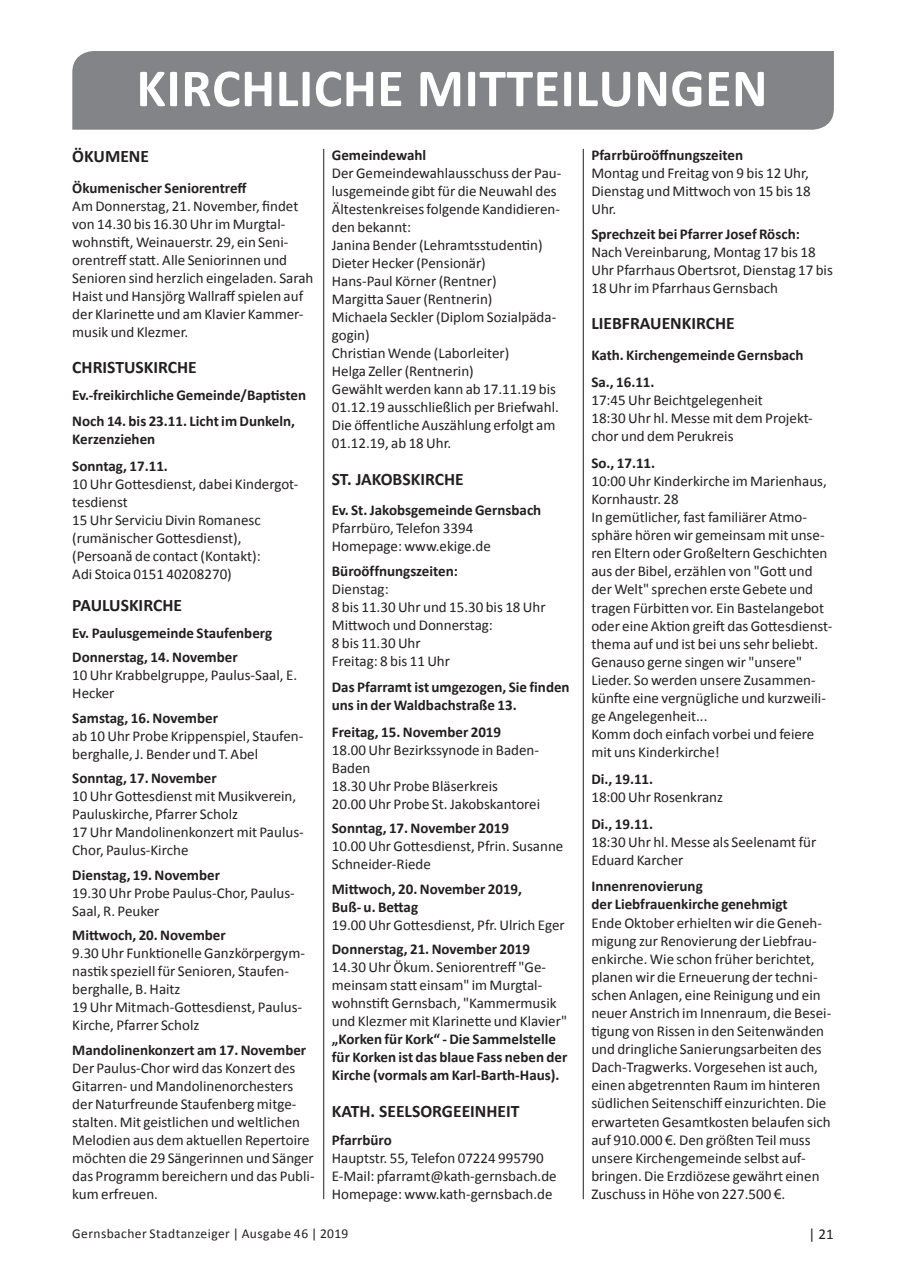
<style>
.page{position:relative;width:902px;height:1280px;background:#fff}
.page>*{position:absolute;margin:0;border:0;box-sizing:border-box;transform-origin:0 0}
.t1{font:700 54px "Calibri";letter-spacing:.01em;color:#fff}
.t2{font:700 17.55px "Calibri";color:#231f20}
.t3{font:15px/18px "Calibri";color:#231f20}
.t4{font:700 15px/18px "Calibri";color:#231f20}
.t5{font:13.5px "Calibri";letter-spacing:.025em;color:#231f20}
.s1{font-family:"Myriad Pro"}
</style>
<div class="page">
<hr style="left:583px;top:149px;width:1px;height:1050px;background:#231f20">
<hr style="left:323px;top:149px;width:1px;height:1050px;background:#231f20">
<div style="left:72px;top:51px;width:761px;height:79px;background:#828487"></div>
<h1 class="t1" style="left:136px;top:54px;width:632px">KIRCHLICHE MITTEILUNGEN</h1>
<p class="t2" style="left:72px;top:145px;width:78px">ÖKUMENE</p>
<p class="t4" style="left:72px;top:179px;width:176px">Ökumenischer Seniorentreff</p>
<p class="t3" style="left:72px;top:197px;width:243px">Am Donnerstag, 21. November, findet von 14.30 bis 16.30 Uhr im Murgtal&shy;wohnstift, Weinauerstr. 29, ein Seni&shy;orentreff statt. Alle Seniorinnen und Senioren sind herzlich eingeladen. Sarah Haist und Hansjörg Wallraff spielen auf der Klarinette und am Klavier Kammer&shy;musik und Klezmer.</p>
<p class="t2" style="left:72px;top:356px;width:126px">CHRISTUSKIRCHE</p>
<p class="t4" style="left:72px;top:382px;width:235px;line-height:26.5px">Ev.-freikirchliche Gemeinde/Baptisten<br>Noch 14. bis 23.11. Licht im Dunkeln,</p>
<p class="t4" style="left:72px;top:426px;width:97px;line-height:26.5px">Kerzenziehen<br>Sonntag, 17.11.</p>
<p class="t3" style="left:72px;top:475px;width:227px">10 Uhr Gottesdienst, dabei Kindergot&shy;tesdienst<br>15 Uhr Serviciu Divin Romanesc (rumänischer Gottesdienst), (Persoană de contact (Kontakt):<br>Adi Stoica 0151 40208270)</p>
<p class="t2" style="left:72px;top:594px;width:111px">PAULUSKIRCHE</p>
<p class="t4" style="left:72px;top:621px;width:201px;line-height:24.5px">Ev. Paulusgemeinde Staufenberg<br>Donnerstag, 14. November</p>
<p class="t3" style="left:72px;top:666px;width:226px">10 Uhr Krabbelgruppe, Paulus-Saal, E.<br>Hecker</p>
<p class="t4" style="left:72px;top:709px;width:147px">Samstag, 16. November</p>
<p class="t3" style="left:72px;top:727px;width:232px">ab 10 Uhr Probe Krippenspiel, Staufen&shy;berghalle, J. Bender und T. Abel</p>
<p class="t4" style="left:72px;top:769px;width:146px">Sonntag, 17. November</p>
<p class="t3" style="left:72px;top:787px;width:233px">10 Uhr Gottesdienst mit Musikverein,<br>Pauluskirche, Pfarrer Scholz<br>17 Uhr Mandolinenkonzert mit Paulus-<br>Chor, Paulus-Kirche</p>
<p class="t4" style="left:72px;top:866px;width:149px">Dienstag, 19. November</p>
<p class="t3" style="left:72px;top:884px;width:224px">19.30 Uhr Probe Paulus-Chor, Paulus-<br>Saal, R. Peuker</p>
<p class="t4" style="left:72px;top:926px;width:155px">Mittwoch, 20. November</p>
<p class="t3" style="left:72px;top:944px;width:234px">9.30 Uhr Funktionelle Ganzkörpergym&shy;nastik speziell für Senioren, Staufen&shy;berghalle, B. Haitz<br>19 Uhr Mitmach-Gottesdienst, Paulus-<br>Kirche, Pfarrer Scholz</p>
<p class="t4" style="left:72px;top:1041px;width:235px">Mandolinenkonzert am 17. November</p>
<p class="t3" style="left:72px;top:1059px;width:244px">Der Paulus-Chor wird das Konzert des Gitarren- und Mandolinenorchesters der Naturfreunde Staufenberg mitge&shy;stalten. Mit geistlichen und weltlichen Melodien aus dem aktuellen Repertoire möchten die 29 Sängerinnen und Sänger das Programm bereichern und das Publi&shy;kum erfreuen.</p>
<p class="t4" style="left:332px;top:146px;width:96px">Gemeindewahl</p>
<p class="t3" style="left:332px;top:164px;width:231px">Der Gemeindewahlausschuss der Pau&shy;lusgemeinde gibt für die Neuwahl des<br>Ältestenkreises folgende Kandidieren&shy;den bekannt:<br>Janina Bender (Lehramtsstudentin)<br>Dieter Hecker (Pensionär)<br>Hans-Paul Körner (Rentner)<br>Margitta Sauer (Rentnerin)<br>Michaela Seckler (Diplom Sozialpäda&shy;gogin)<br>Christian Wende (Laborleiter)<br>Helga Zeller (Rentnerin)<br>Gewählt werden kann ab 17.11.19 bis<br>01.12.19 ausschließlich per Briefwahl.<br>Die öffentliche Auszählung erfolgt am<br>01.12.19, ab 18 Uhr.</p>
<p class="t2" style="left:332px;top:467px;width:133px">ST. JAKOBSKIRCHE</p>
<p class="t4" style="left:332px;top:501px;width:211px">Ev. St. Jakobsgemeinde Gernsbach</p>
<p class="t3" style="left:332px;top:519px;width:160px">Pfarrbüro, Telefon 3394<br>Homepage: www.ekige.de</p>
<p class="t4" style="left:332px;top:562px;width:128px">Büroöffnungszeiten:</p>
<p class="t3" style="left:332px;top:580px;width:215px">Dienstag:<br>8 bis 11.30 Uhr und 15.30 bis 18 Uhr<br>Mittwoch und Donnerstag:<br>8 bis 11.30 Uhr<br>Freitag: 8 bis 11 Uhr</p>
<p class="t4" style="left:332px;top:678px;width:239px">Das Pfarramt ist umgezogen, Sie finden uns in der Waldbachstraße 13.</p>
<p class="t4" style="left:332px;top:723px;width:171px">Freitag, 15. November 2019</p>
<p class="t3" style="left:332px;top:741px;width:210px">18.00 Uhr Bezirkssynode in Baden-<br>Baden<br>18.30 Uhr Probe Bläserkreis<br>20.00 Uhr Probe St. Jakobskantorei</p>
<p class="t4" style="left:332px;top:819px;width:179px">Sonntag, 17. November 2019</p>
<p class="t3" style="left:332px;top:837px;width:233px">10.00 Uhr Gottesdienst, Pfrin. Susanne<br>Schneider-Riede</p>
<p class="t4" style="left:332px;top:880px;width:192px">Mittwoch, 20. November 2019,<br>Buß- u. Bettag</p>
<p class="t3" style="left:332px;top:916px;width:234px">19.00 Uhr Gottesdienst, Pfr. Ulrich Eger</p>
<p class="t4" style="left:332px;top:940px;width:200px">Donnerstag, 21. November 2019</p>
<p class="t3" style="left:332px;top:958px;width:237px">14.30 Uhr Ökum. Seniorentreff "Ge&shy;meinsam statt einsam" im Murgtal&shy;wohnstift Gernsbach, "Kammermusik und Klezmer mit Klarinette und Klavier"</p>
<p class="t4" style="left:332px;top:1030px;width:237px">„Korken für Kork“ - Die Sammelstelle für Korken ist das blaue Fass neben der<br>Kirche (vormals am Karl-Barth-Haus).</p>
<p class="t2" style="left:332px;top:1099px;width:189px">KATH. SEELSORGEEINHEIT</p>
<p class="t4" style="left:332px;top:1131px;width:61px">Pfarrbüro</p>
<p class="t3" style="left:332px;top:1149px;width:226px">Hauptstr. 55, Telefon 07224 995790<br>E-Mail: pfarramt@kath-gernsbach.de<br>Homepage: www.kath-gernsbach.de</p>
<p class="t4" style="left:591px;top:146px;width:153px">Pfarrbüroöffnungszeiten</p>
<p class="t3" style="left:591px;top:164px;width:221px">Montag und Freitag von 9 bis 12 Uhr,<br>Dienstag und Mittwoch von 15 bis 18<br>Uhr.</p>
<p class="t4" style="left:591px;top:225px;width:210px">Sprechzeit bei Pfarrer Josef Rösch:</p>
<p class="t3" style="left:591px;top:243px;width:243px">Nach Vereinbarung, Montag 17 bis 18<br>Uhr Pfarrhaus Obertsrot, Dienstag 17 bis<br>18 Uhr im Pfarrhaus Gernsbach</p>
<p class="t2" style="left:591px;top:312px;width:145px">LIEBFRAUENKIRCHE</p>
<p class="t4" style="left:591px;top:342px;width:214px;line-height:26.5px">Kath. Kirchengemeinde Gernsbach<br>Sa., 16.11.</p>
<p class="t3" style="left:591px;top:391px;width:223px">17:45 Uhr Beichtgelegenheit<br>18:30 Uhr hl. Messe mit dem Projekt&shy;chor und dem Perukreis</p>
<p class="t4" style="left:591px;top:454px;width:65px">So., 17.11.</p>
<p class="t3" style="left:591px;top:472px;width:242px">10:00 Uhr Kinderkirche im Marienhaus, Kornhaustr. 28<br>In gemütlicher, fast familiärer Atmo&shy;sphäre hören wir gemeinsam mit unse&shy;ren Eltern oder Großeltern Geschichten aus der Bibel, erzählen von "Gott und der Welt" sprechen erste Gebete und tragen Fürbitten vor. Ein Bastelangebot oder eine Aktion greift das Gottesdienst&shy;thema auf und ist bei uns sehr beliebt.<br>Genauso gerne singen wir "unsere" Lieder. So werden unsere Zusammen&shy;künfte eine vergnügliche und kurzweili&shy;ge Angelegenheit...<br>Komm doch einfach vorbei und feiere mit uns Kinderkirche!</p>
<p class="t4" style="left:591px;top:770px;width:63px">Di., 19.11.</p>
<p class="t3" style="left:591px;top:788px;width:133px">18:00 Uhr Rosenkranz</p>
<p class="t4" style="left:591px;top:814px;width:63px">Di., 19.11.</p>
<p class="t3" style="left:591px;top:833px;width:226px">18:30 Uhr hl. Messe als Seelenamt für<br>Eduard Karcher</p>
<p class="t4" style="left:591px;top:877px;width:198px">Innenrenovierung<br>der Liebfrauenkirche genehmigt</p>
<p class="t3" style="left:591px;top:913px;width:241px">Ende Oktober erhielten wir die Geneh&shy;migung zur Renovierung der Liebfrau&shy;enkirche. Wie schon früher berichtet, planen wir die Erneuerung der techni&shy;schen Anlagen, eine Reinigung und ein neuer Anstrich im Innenraum, die Besei&shy;tigung von Rissen in den Seitenwänden und dringliche Sanierungsarbeiten des Dach-Tragwerks. Vorgesehen ist auch, einen abgetrennten Raum im hinteren südlichen Seitenschiff einzurichten. Die erwarteten Gesamtkosten belaufen sich auf 910.000 <span class="s1">€</span>. Den größten Teil muss unsere Kirchengemeinde selbst auf&shy;bringen. Die Erzdiözese gewährt einen Zuschuss in Höhe von 227.500 <span class="s1">€</span>.</p>
<p class="t5" style="left:72px;top:1225px;width:277px">Gernsbacher Stadtanzeiger | Ausgabe 46 | 2019</p>
<p class="t3" style="left:808px;top:1225px;width:27px">| 21</p>
</div>
